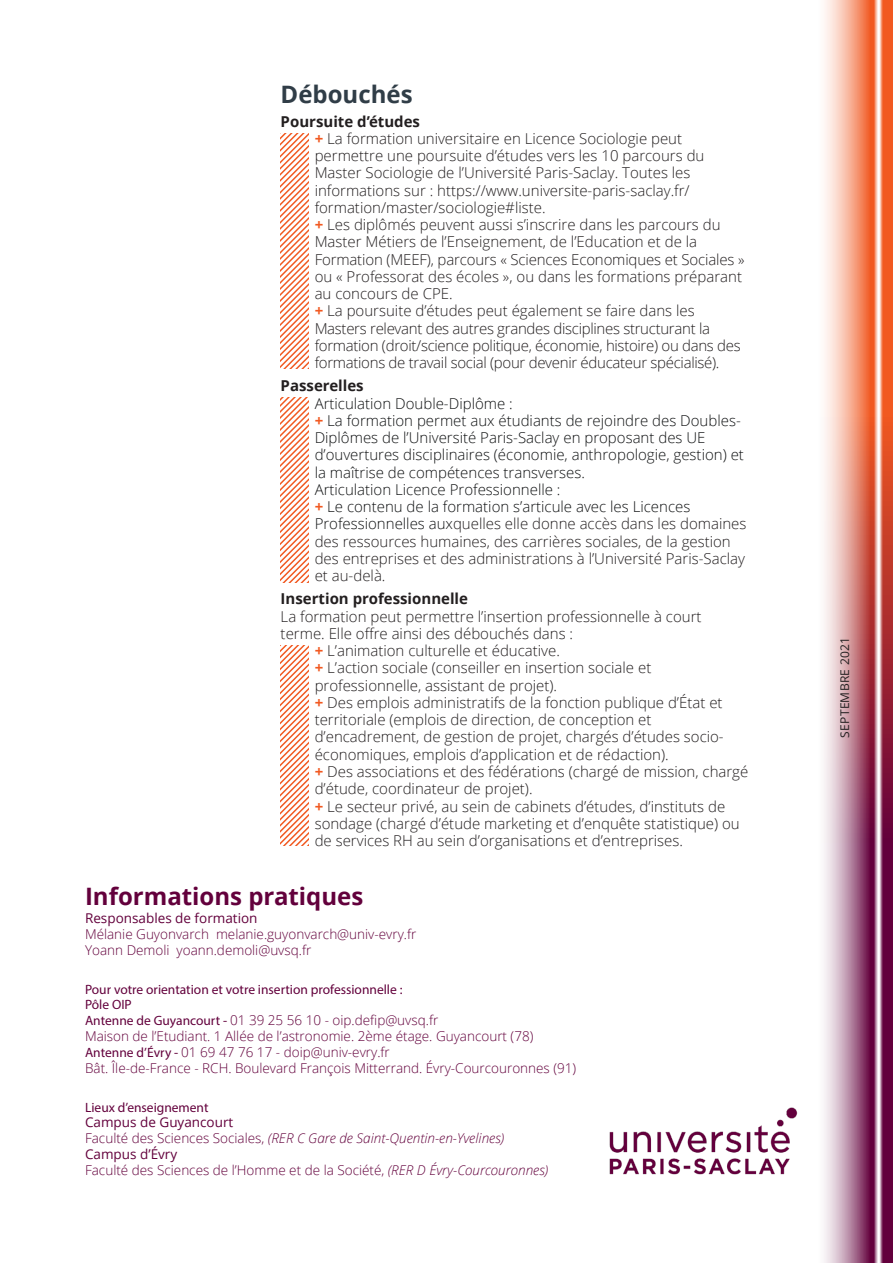
<style>
.page{position:relative;width:893px;height:1263px;background:#fff}
.page>*{position:absolute;margin:0;border:0;box-sizing:border-box;transform-origin:0 0}
.infos_inter{font:700 24px "Open Sans";color:#63003c}
.inter{font:700 24px "Open Sans";color:#303d47}
.texte_puce{font:300 15px/17.2px "Open Sans";color:#231f20}
.texte{font:300 15px/17.2px "Open Sans";color:#111314}
.texte_puce-2{font:300 15px/17.2px "Open Sans";letter-spacing:-.02em;color:#231f20}
.inter2{font:700 15px "Open Sans";color:#231f20}
.infos_texte{font:300 13.5px "Open Sans";color:#63003c}
.infos_texte-2{font:13.5px "Myriad Pro";color:#63003c}
.infos_texte-3{font:italic 300 13.5px "Open Sans";color:#63003c}
.infos_texte-4{font:13.5px "Open Sans";color:#63003c}
.t1{font:12px "Open Sans";letter-spacing:.025em;color:#231f20}
.s1{font-weight:700;color:#f15921}
.s2{color:#111314}
.s3{font-family:"Myriad Pro";font-weight:400}
.s4{font-style:normal}
.s5{font-style:italic}
</style>
<div class="page">
<svg style="left:824px;top:0;width:69px;height:1263px;background:#d08e8f"></svg>
<svg style="left:281px;top:133px;width:27px;height:236px"></svg>
<svg style="left:281px;top:398px;width:27px;height:185px"></svg>
<svg style="left:281px;top:646px;width:27px;height:200px"></svg>
<img style="left:609px;top:1107px;width:189px;height:68px">
<p class="inter" style="left:281px;top:78px;width:133px">Débouchés</p>
<p class="inter2" style="left:281px;top:111px;width:141px">Poursuite d’études</p>
<p class="texte_puce" style="left:315px;top:129px;width:391px"><span class="s1">+</span> La formation universitaire en Licence Sociologie peut permettre une poursuite d’études vers les 10 parcours du Master Sociologie de l’Université Paris-Saclay. Toutes les informations sur : https://www.universite-paris-saclay.fr/ formation/master/sociologie#liste.</p>
<p class="texte_puce" style="left:315px;top:216px;width:431px"><span class="s1">+</span> Les diplômés peuvent aussi s’inscrire dans les parcours du Master Métiers de l’Enseignement, de l’Education et de la Formation (MEEF), parcours « Sciences Economiques et Sociales » ou « Professorat des écoles », ou dans les formations préparant au concours de CPE.</p>
<p class="texte_puce-2" style="left:315px;top:302px;width:428px"><span class="s1">+</span> La poursuite d’études peut également se faire dans les Masters relevant des autres grandes disciplines structurant la formation (droit/science politique, économie, histoire) ou dans des formations de travail social (pour devenir éducateur spécialisé).</p>
<p class="inter2" style="left:281px;top:375px;width:85px">Passerelles</p>
<p class="texte" style="left:315px;top:394px;width:200px">Articulation Double-Diplôme :</p>
<p class="texte" style="left:315px;top:411px;width:431px"><span class="s1">+</span> La formation permet aux étudiants de rejoindre des Doubles-Diplômes de l’Université Paris-Saclay en proposant des UE d’ouvertures disciplinaires (économie, anthropologie, gestion) et la maîtrise de compétences transverses.</p>
<p class="texte" style="left:315px;top:480px;width:247px">Articulation Licence Professionnelle :</p>
<p class="texte_puce" style="left:315px;top:498px;width:433px"><span class="s1">+</span> <span class="s2">Le contenu de la formation s’articule avec les Licences Professionnelles aux</span>quelles elle donne accès dans les domaines des ressources humaines, des carrières sociales, de la gestion des entreprises et des administrations à l’Université Paris-Saclay et au-delà.</p>
<p class="inter2" style="left:281px;top:588px;width:189px">Insertion professionnelle</p>
<p class="texte_puce" style="left:281px;top:607px;width:422px">La formation peut permettre l’insertion professionnelle à court terme. Elle offre ainsi des débouchés dans :</p>
<p class="texte_puce" style="left:315px;top:642px;width:247px"><span class="s1">+</span> L’animation culturelle et éducative.</p>
<p class="texte_puce" style="left:315px;top:659px;width:338px"><span class="s1">+</span> L’action sociale (conseiller en insertion sociale et professionnelle, assistant de projet).</p>
<p class="texte_puce" style="left:315px;top:693px;width:411px"><span class="s1">+</span> Des emplois administratifs de la fonction publique d’État et territoriale (emplois de direction, de conception et d’encadrement, de gestion de projet, chargés d’études socio&shy;économiques, emplois d’application et de rédaction).</p>
<p class="texte_puce" style="left:315px;top:762px;width:435px"><span class="s1">+</span> Des associations et des fédérations (chargé de mission, chargé d’étude, coordinateur de projet).</p>
<p class="texte_puce" style="left:315px;top:797px;width:427px"><span class="s1">+</span> Le secteur privé, au sein de cabinets d’études, d’instituts de sondage (chargé d’étude marketing et d’enquête statistique) ou de services RH au sein d’organisations et d’entreprises.</p>
<p class="infos_inter" style="left:85px;top:879px;width:280px">Informations pratiques</p>
<p class="infos_texte-4" style="left:85px;top:909px;width:174px">Responsables de formation</p>
<p class="infos_texte" style="left:85px;top:925px;width:333px">Mélanie Guyonvarch melanie.guyonvarch@univ-evry.fr</p>
<p class="infos_texte" style="left:85px;top:940px;width:228px">Yoann Demoli yoann.demoli@uvsq.fr</p>
<p class="infos_texte-2" style="left:85px;top:981px;width:319px">Pour votre orientation et votre insertion professionnelle :</p>
<p class="infos_texte-2" style="left:85px;top:997px;width:48px">Pôle OIP</p>
<p class="infos_texte" style="left:85px;top:1011px;width:355px"><span class="s3">Antenne de Guyancourt -</span> 01 39 25 56 10 - oip.defip@uvsq.fr</p>
<p class="infos_texte" style="left:85px;top:1027px;width:450px">Maison de l’Etudiant. 1 Allée de l’astronomie. 2ème étage. Guyancourt (78)</p>
<p class="infos_texte" style="left:85px;top:1042px;width:306px"><span class="s3">Antenne d’Évry -</span> 01 69 47 76 17 - doip@univ-evry.fr</p>
<p class="infos_texte" style="left:85px;top:1058px;width:493px">Bât. Île-de-France - RCH. Boulevard François Mitterrand. Évry-Courcouronnes (91)</p>
<p class="infos_texte-2" style="left:85px;top:1099px;width:125px">Lieux d’enseignement</p>
<p class="infos_texte-4" style="left:85px;top:1113px;width:150px">Campus de Guyancourt</p>
<p class="infos_texte-3" style="left:85px;top:1129px;width:421px"><span class="s4">Faculté des Sciences Sociales,</span> (RER C Gare de Saint-Quentin-en-Yvelines)</p>
<p class="infos_texte-4" style="left:85px;top:1144px;width:94px">Campus d’Évry</p>
<p class="infos_texte" style="left:85px;top:1160px;width:465px">Faculté des Sciences de l’Homme et de la Société, <span class="s5">(RER D Évry-Courcouronnes)</span></p>
<p class="t1" style="left:836px;top:738px;width:102px;rotate:-90deg">SEPTEMBRE 2021</p>
</div>
